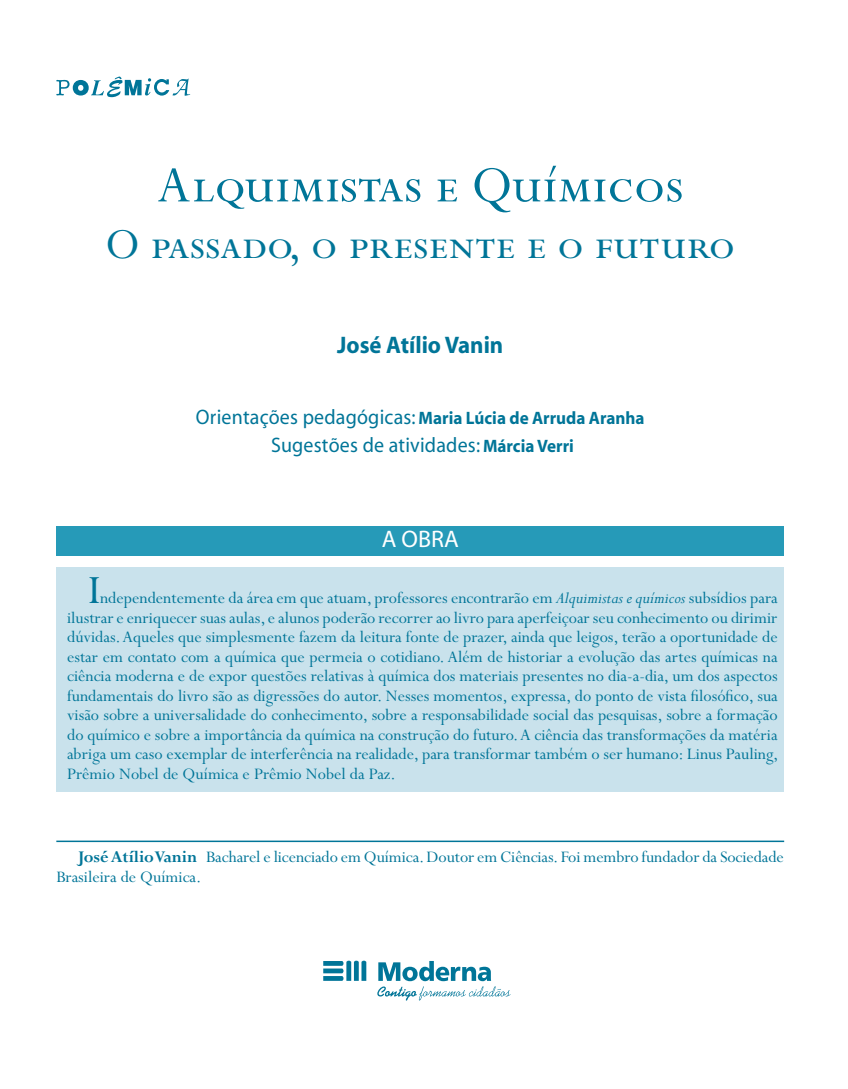
<style>
.page{position:relative;width:848px;height:1089px;background:#fff}
.page>*{position:absolute;margin:0;border:0;box-sizing:border-box;transform-origin:0 0}
.Titc38s38Vv{font:57px "Perpetua SC";color:#007598}
.Titc38s38Vv-2{font:48px "Perpetua SC";color:#007598}
.Texto{font:45px "Perpetua";color:#007598}
.t1{font:700 24px "Myriad";color:#007598;scale:.95 1}
.Tit_Tarja{font:24px "Myriad";color:#fff}
.t2{font:21px "Myriad";letter-spacing:.01em;color:#007598;scale:.95 1}
.Texto-2{font:18px/19.5px "Perpetua";letter-spacing:-.005em;color:#007598}
.t3{font:700 18px "Myriad";color:#007598;scale:.95 1}
.s1{font-weight:400;font-size:21px}
.s2{font-weight:700;font-size:18px}
.s3{font-style:italic}
.s4{font-weight:700}
</style>
<div class="page">
<div style="left:56px;top:526px;width:727px;height:29px;background:#269ab8"></div>
<div style="left:56px;top:567px;width:727px;height:224px;background:#c9e2ec"></div>
<svg style="left:56px;top:77px;width:134px;height:20px"></svg>
<hr style="left:56px;top:840px;width:727px;height:2px;background:#007598">
<svg style="left:323px;top:960px;width:43px;height:20px"></svg>
<svg style="left:377px;top:961px;width:133px;height:39px"></svg>
<p class="Titc38s38Vv" style="left:157px;top:155px;width:527px">Alquimistas e Químicos</p>
<p class="Titc38s38Vv-2" style="left:105px;top:220px;width:631px">O passado, o presente e o futuro</p>
<p class="t1" style="left:337px;top:333px;width:176px">José Atílio Vanin</p>
<p class="t3" style="left:196px;top:409px;width:473px"><span class="s1">Orientações pedagógicas:</span> Maria Lúcia de Arruda Aranha</p>
<p class="t2" style="left:271px;top:434px;width:320px">Sugestões de atividades: <span class="s2">Márcia Verri</span></p>
<p class="Tit_Tarja" style="left:381px;top:527px;width:79px">A OBRA</p>
<p class="Texto" style="left:88px;top:567px;width:13px">I</p>
<p class="Texto-2" style="left:67px;top:589px;width:712px;text-align:justify;text-indent:33px">ndependentemente da área em que atuam, professores encontrarão em <span class="s3">Alquimistas e químicos</span> subsídios para ilustrar e enriquecer suas aulas, e alunos poderão recorrer ao livro para aperfeiçoar seu conhecimento ou dirimir dúvidas. Aqueles que simplesmente fazem da leitura fonte de prazer, ainda que leigos, terão a oportunidade de estar em contato com a química que permeia o cotidiano. Além de historiar a evolução das artes químicas na ciência moderna e de expor questões relativas à química dos materiais presentes no dia-a-dia, um dos aspectos fundamentais do livro são as digressões do autor. Nesses momentos, expressa, do ponto de vista filosófico, sua visão sobre a universalidade do conhecimento, sobre a responsabilidade social das pesquisas, sobre a formação do químico e sobre a importância da química na construção do futuro. A ciência das transformações da matéria abriga um caso exemplar de interferência na realidade, para transformar também o ser humano: Linus Pauling, Prêmio Nobel de Química e Prêmio Nobel da Paz.</p>
<p class="Texto-2" style="left:56px;top:847px;width:728px;text-indent:21px"><span class="s4">José Atílio Vanin</span> Bacharel e licenciado em Química. Doutor em Ciências. Foi membro fundador da Sociedade<br>Brasileira de Química.</p>
</div>
